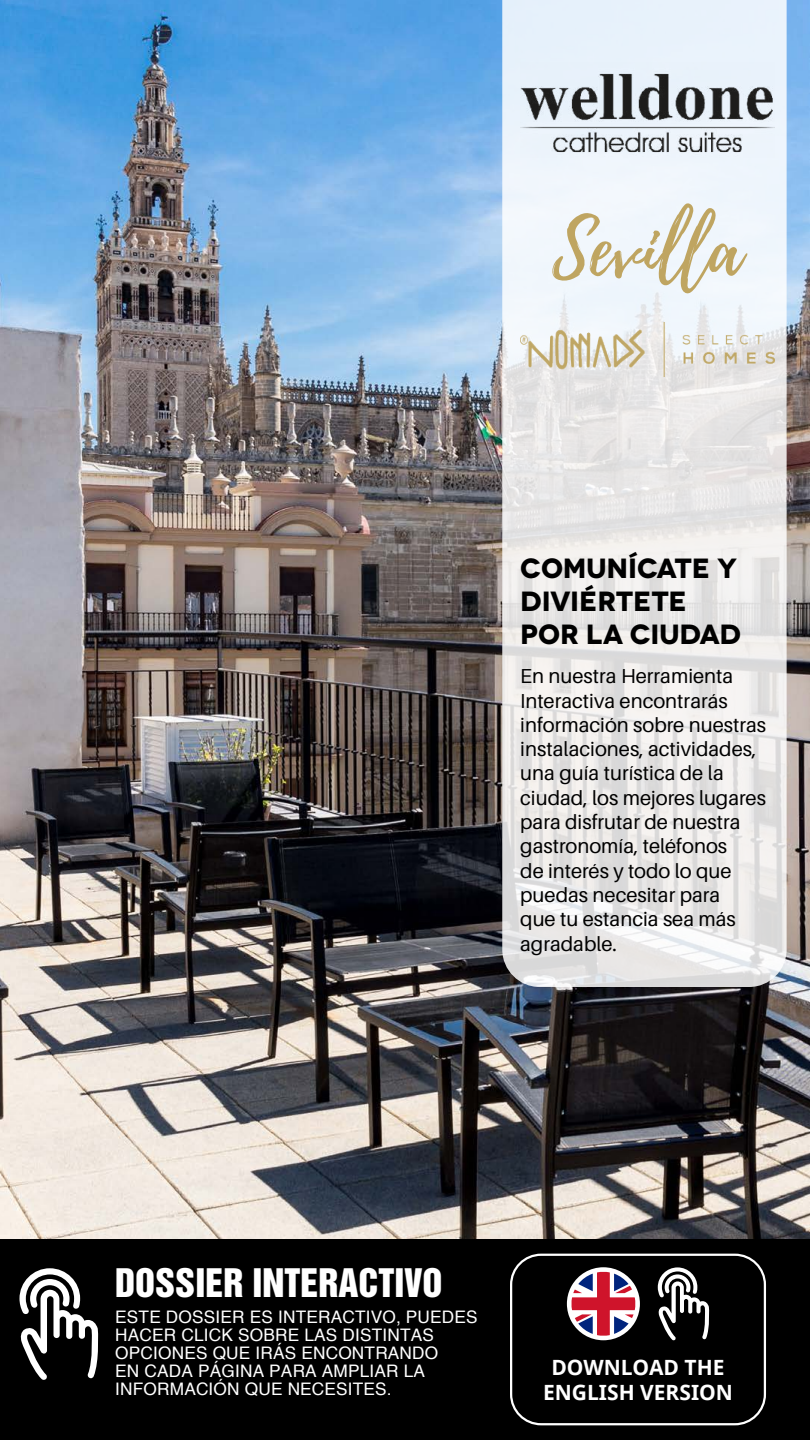
<style>
.page{position:relative;width:810px;height:1440px;background:#fff}
.page>*{position:absolute;margin:0;border:0;box-sizing:border-box;transform-origin:0 0}
.t1{font:75px "Playlist Script";color:#bfa561}
.t2{font:36px "Helvetica Inserat";color:#fff}
.t3{font:700 27.75px/33.3px "Novecentowide";letter-spacing:-.01em;color:#000}
.t4{font:700 21px/25.2px "Noto Sans";color:#fff;text-align:center}
.t5{font:20.25px/24.3px "Aileron";color:#000}
.t6{font:17.25px/18px "Helvetica";letter-spacing:.01em;color:#fff}
</style>
<div class="page">
<img style="left:0;top:0;width:809px;height:1239px">
<svg style="left:502px;top:0;width:285px;height:987px"></svg>
<img style="left:520px;top:62px;width:254px;height:96px">
<img style="left:520px;top:323px;width:254px;height:54px">
<div style="left:0;top:1239px;width:810px;height:201px;background:#000"></div>
<svg style="left:19px;top:1268px;width:80px;height:112px"></svg>
<svg style="left:567px;top:1267px;width:73px;height:73px"></svg>
<svg style="left:658px;top:1267px;width:52px;height:73px"></svg>
<div style="left:510px;top:1254px;width:256px;height:171px;border:2px solid #fff;border-radius:30px"></div>
<h1 class="t1" style="left:552px;top:195px;width:191px">Sevilla</h1>
<h3 class="t3" style="left:520px;top:552px;width:222px">COMUNÍCATE Y<br>DIVIÉRTETE<br>POR LA CIUDAD</h3>
<p class="t5" style="left:520px;top:664px;width:248px">En nuestra Herramienta<br>Interactiva encontrarás información sobre nuestras instalaciones, actividades, una guía turística de la ciudad, los mejores lugares para disfrutar de nuestra gastronomía, teléfonos<br>de interés y todo lo que puedas necesitar para<br>que tu estancia sea más agradable.</p>
<h2 class="t2" style="left:115px;top:1261px;width:329px">DOSSIER INTERACTIVO</h2>
<p class="t6" style="left:115px;top:1308px;width:364px">ESTE DOSSIER ES INTERACTIVO, PUEDES<br>HACER CLICK SOBRE LAS DISTINTAS<br>OPCIONES QUE IRÁS ENCONTRANDO<br>EN CADA PÁGINA PARA AMPLIAR LA<br>INFORMACIÓN QUE NECESITES.</p>
<p class="t4" style="left:543px;top:1355px;width:191px">DOWNLOAD THE<br>ENGLISH VERSION</p>
</div>
